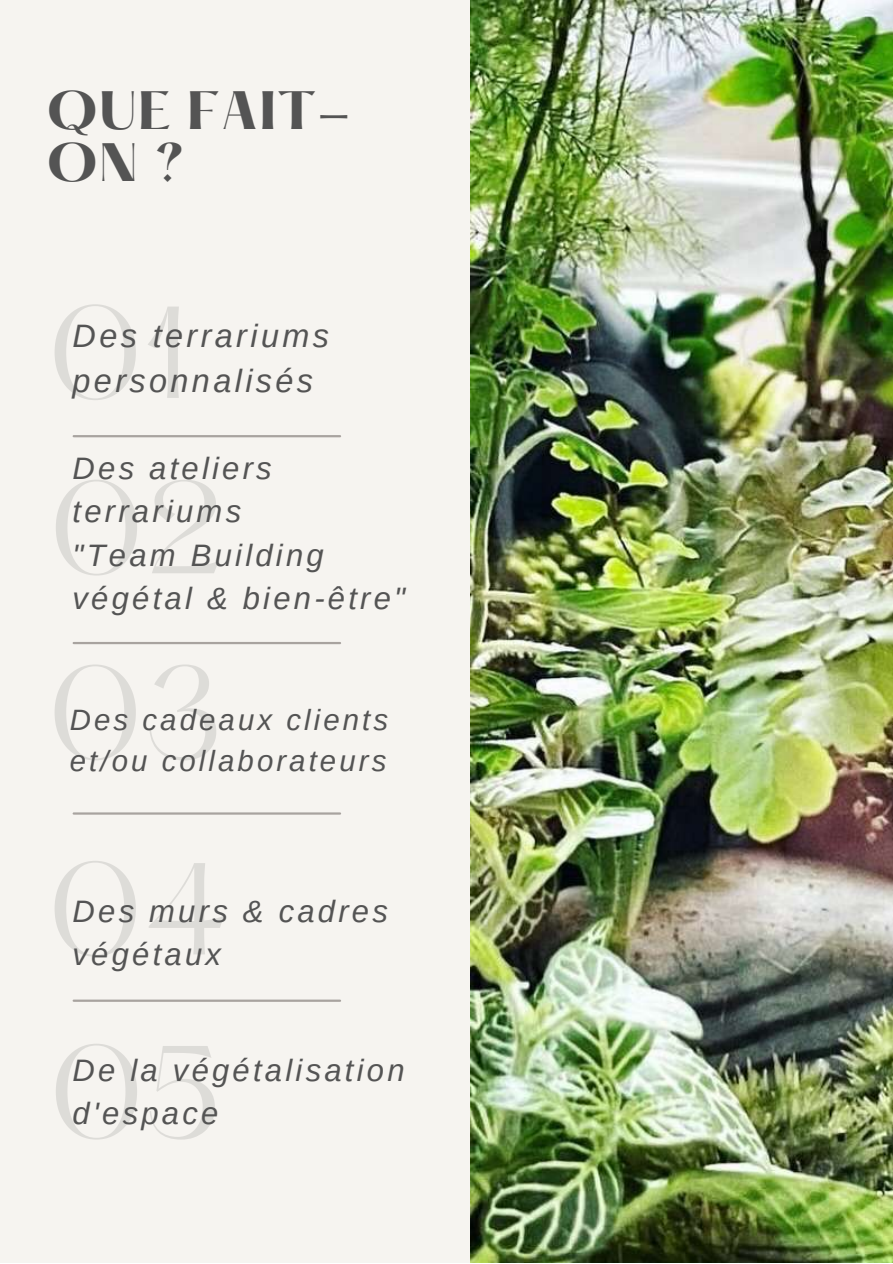
<style>
.page{position:relative;width:893px;height:1264px;background:#fff}
.page>*{position:absolute;margin:0;border:0;box-sizing:border-box;transform-origin:0 0}
.t1{font:114.15px/175.4px "Hatton";color:#545454}
.t2{font:700 47.25px/51.8px "Hatton";letter-spacing:.02em;color:#545454}
.t3{font:italic 32.4px/44.4px "Arimo";letter-spacing:.105em;color:#545454}
.t4{font:italic 31.05px/43.3px "Arimo";letter-spacing:.105em;color:#545454}
.t5{font:italic 29.4px/40.5px "Arimo";letter-spacing:.105em;color:#545454}
</style>
<div class="page">
<div style="left:0;top:0;width:892px;height:1262px;background:#f6f4f0"></div>
<img style="left:471px;top:0;width:421px;height:1262px">
<hr style="left:74px;top:435px;width:266px;height:2px;background:#a8a39f">
<hr style="left:74px;top:642px;width:266px;height:2px;background:#a8a39f">
<hr style="left:74px;top:812px;width:266px;height:2px;background:#a8a39f">
<hr style="left:74px;top:999px;width:266px;height:2px;background:#a8a39f">
<h2 class="t2" style="left:46px;top:90px;width:306px">QUE FAIT-<br>ON ?</h2>
<h1 class="t1" style="left:46px;top:278px;width:178px">01<br>02</h1>
<p class="t3" style="left:73px;top:313px;width:258px">Des terrariums personnalisés</p>
<p class="t4" style="left:73px;top:446px;width:334px">Des ateliers terrariums<br>"Team Building végétal &amp; bien-être"</p>
<h1 class="t1" style="left:46px;top:628px;width:182px;line-height:196.2px">03<br>04</h1>
<p class="t5" style="left:70px;top:699px;width:320px">Des cadeaux clients et/ou collaborateurs</p>
<p class="t4" style="left:73px;top:889px;width:317px">Des murs &amp; cadres végétaux</p>
<h1 class="t1" style="left:48px;top:1017px;width:174px">05</h1>
<p class="t4" style="left:73px;top:1048px;width:333px">De la végétalisation d'espace</p>
</div>
